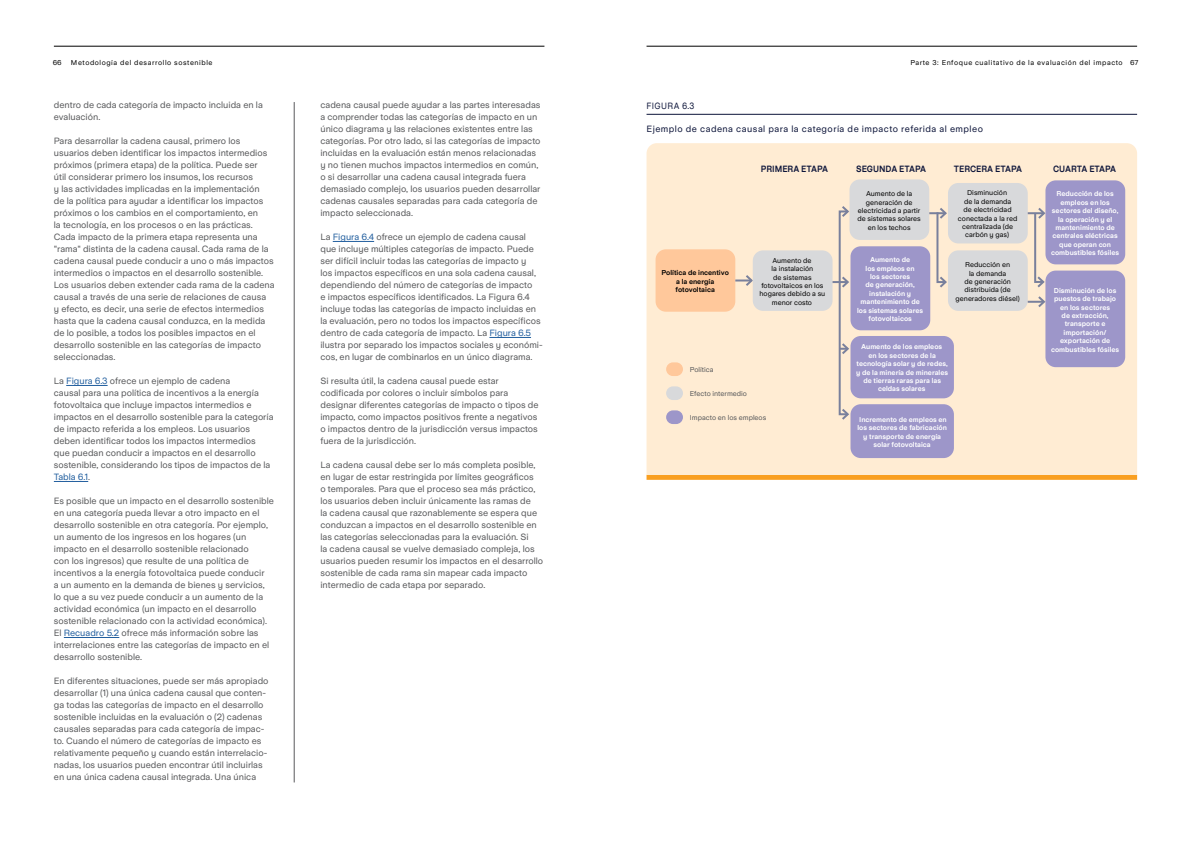
<style>
.page{position:relative;width:1191px;height:842px;background:#fff}
.page>*{position:absolute;margin:0;border:0;box-sizing:border-box;transform-origin:0 0}
.t1{font:9px/12px "Universal Sans 525";color:#58595b}
.t2{font:9px "Universal Sans 525";letter-spacing:.05em;color:#0c1439}
.t3{font:9px "Universal Sans 779";color:#0c1439;scale:.9 1}
.t4{font:9px "Universal Sans 525";letter-spacing:.05em;color:#0c1439;scale:.9 1}
.t5{font:7px/8.4px "Universal Sans 779";color:#fff;text-align:center}
.t6{font:7px/8.4px "Universal Sans 525";color:#000;text-align:center}
.t7{font:7px "Universal Sans 525";letter-spacing:.08em;color:#000}
.t8{font:7px "Universal Sans 525";color:#58595b}
.t9{font:7px/8.4px "Universal Sans 779";color:#000;text-align:center}
.s1{color:#215e9e}
</style>
<div class="page">
<hr style="left:54px;top:46px;width:490px;height:1px;background:#000">
<hr style="left:646px;top:46px;width:491px;height:1px;background:#000">
<hr style="left:294px;top:102px;width:1px;height:680px;background:#58595b">
<hr style="left:333px;top:241px;width:41px;height:1px;background:#215e9e">
<hr style="left:489px;top:337px;width:42px;height:1px;background:#215e9e">
<hr style="left:66px;top:385px;width:42px;height:1px;background:#215e9e">
<hr style="left:54px;top:481px;width:34px;height:1px;background:#215e9e">
<hr style="left:64px;top:637px;width:55px;height:1px;background:#215e9e">
<hr style="left:646px;top:114px;width:491px;height:1px;background:#0c1439">
<div style="left:646px;top:475px;width:491px;height:5px;background:#f99f20"></div>
<div style="left:646px;top:143px;width:491px;height:332px;background:#ffecd3"></div>
<div style="left:655px;top:249px;width:80px;height:63px;background:#ffc89b;border-radius:10px"></div>
<div style="left:850px;top:246px;width:80px;height:84px;background:#9d96c9;border-radius:10px"></div>
<div style="left:850px;top:336px;width:104px;height:62px;background:#9d96c9;border-radius:10px"></div>
<div style="left:850px;top:404px;width:104px;height:54px;background:#9d96c9;border-radius:10px"></div>
<div style="left:1045px;top:271px;width:80px;height:96px;background:#9d96c9;border-radius:10px"></div>
<div style="left:1045px;top:180px;width:80px;height:84px;background:#9d96c9;border-radius:10px"></div>
<div style="left:948px;top:250px;width:79px;height:61px;background:#d8d9db;border-radius:10px"></div>
<div style="left:948px;top:183px;width:79px;height:60px;background:#d8d9db;border-radius:10px"></div>
<div style="left:849px;top:179px;width:80px;height:61px;background:#d8d9db;border-radius:10px"></div>
<div style="left:666px;top:362px;width:17px;height:14px;background:#ffc89b;border-radius:7px"></div>
<div style="left:666px;top:386px;width:17px;height:14px;background:#d8d9db;border-radius:7px"></div>
<div style="left:666px;top:410px;width:17px;height:14px;background:#9d96c9;border-radius:7px"></div>
<svg style="left:735px;top:273px;width:18px;height:15px"></svg>
<div style="left:753px;top:250px;width:79px;height:61px;background:#d8d9db;border-radius:10px"></div>
<svg style="left:832px;top:274px;width:18px;height:16px"></svg>
<svg style="left:841px;top:341px;width:9px;height:15px"></svg>
<div style="left:838px;top:210px;width:10px;height:205px;border:2px solid #79809c"></div>
<svg style="left:840px;top:407px;width:10px;height:15px"></svg>
<svg style="left:840px;top:204px;width:10px;height:15px"></svg>
<svg style="left:929px;top:206px;width:19px;height:84px"></svg>
<svg style="left:1027px;top:206px;width:20px;height:103px"></svg>
<p class="t6" style="left:53px;top:59px;width:11px">66</p>
<p class="t7" style="left:71px;top:59px;width:143px">Metodología del desarrollo sostenible</p>
<p class="t7" style="left:910px;top:59px;width:229px">Parte 3: Enfoque cualitativo de la evaluación del impacto 67</p>
<p class="t1" style="left:320px;top:99px;width:222px">cadena causal puede ayudar a las partes interesadas a comprender todas las categorías de impacto en un único diagrama y las relaciones existentes entre las categorías. Por otro lado, si las categorías de impacto incluidas en la evaluación están menos relacionadas y no tienen muchos impactos intermedios en común, o si desarrollar una cadena causal integrada fuera demasiado complejo, los usuarios pueden desarrollar cadenas causales separadas para cada categoría de impacto seleccionada.</p>
<p class="t1" style="left:320px;top:231px;width:224px">La <span class="s1">Figura 6.4</span> ofrece un ejemplo de cadena causal que incluye múltiples categorías de impacto. Puede ser difícil incluir todas las categorías de impacto y<br>los impactos específicos en una sola cadena causal, dependiendo del número de categorías de impacto<br>e impactos específicos identificados. La Figura 6.4 incluye todas las categorías de impacto incluidas en la evaluación, pero no todos los impactos específicos dentro de cada categoría de impacto. La <span class="s1">Figura 6.5 </span>ilustra por separado los impactos sociales y económi&shy;cos, en lugar de combinarlos en un único diagrama.</p>
<p class="t1" style="left:320px;top:375px;width:220px">Si resulta útil, la cadena causal puede estar codificada por colores o incluir símbolos para designar diferentes categorías de impacto o tipos de impacto, como impactos positivos frente a negativos o impactos dentro de la jurisdicción versus impactos fuera de la jurisdicción.</p>
<p class="t1" style="left:320px;top:459px;width:224px">La cadena causal debe ser lo más completa posible, en lugar de estar restringida por límites geográficos<br>o temporales. Para que el proceso sea más práctico, los usuarios deben incluir únicamente las ramas de<br>la cadena causal que razonablemente se espera que conduzcan a impactos en el desarrollo sostenible en las categorías seleccionadas para la evaluación. Si<br>la cadena causal se vuelve demasiado compleja, los usuarios pueden resumir los impactos en el desarrollo sostenible de cada rama sin mapear cada impacto intermedio de cada etapa por separado.</p>
<p class="t1" style="left:54px;top:99px;width:210px">dentro de cada categoría de impacto incluida en la evaluación.</p>
<p class="t1" style="left:54px;top:135px;width:222px">Para desarrollar la cadena causal, primero los usuarios deben identificar los impactos intermedios próximos (primera etapa) de la política. Puede ser<br>útil considerar primero los insumos, los recursos<br>y las actividades implicadas en la implementación<br>de la política para ayudar a identificar los impactos próximos o los cambios en el comportamiento, en<br>la tecnología, en los procesos o en las prácticas.<br>Cada impacto de la primera etapa representa una "rama" distinta de la cadena causal. Cada rama de la cadena causal puede conducir a uno o más impactos intermedios o impactos en el desarrollo sostenible.<br>Los usuarios deben extender cada rama de la cadena causal a través de una serie de relaciones de causa<br>y efecto, es decir, una serie de efectos intermedios hasta que la cadena causal conduzca, en la medida de lo posible, a todos los posibles impactos en el desarrollo sostenible en las categorías de impacto seleccionadas.</p>
<p class="t1" style="left:54px;top:375px;width:221px">La <span class="s1">Figura 6.3</span> ofrece un ejemplo de cadena<br>causal para una política de incentivos a la energía fotovoltaica que incluye impactos intermedios e impactos en el desarrollo sostenible para la categoría de impacto referida a los empleos. Los usuarios deben identificar todos los impactos intermedios que puedan conducir a impactos en el desarrollo sostenible, considerando los tipos de impactos de la <span class="s1">Tabla 6.1</span>.</p>
<p class="t1" style="left:54px;top:495px;width:222px">Es posible que un impacto en el desarrollo sostenible en una categoría pueda llevar a otro impacto en el desarrollo sostenible en otra categoría. Por ejemplo, un aumento de los ingresos en los hogares (un impacto en el desarrollo sostenible relacionado<br>con los ingresos) que resulte de una política de incentivos a la energía fotovoltaica puede conducir<br>a un aumento en la demanda de bienes y servicios, lo que a su vez puede conducir a un aumento de la actividad económica (un impacto en el desarrollo sostenible relacionado con la actividad económica).<br>El <span class="s1">Recuadro 5.2</span> ofrece más información sobre las interrelaciones entre las categorías de impacto en el desarrollo sostenible.</p>
<p class="t1" style="left:54px;top:675px;width:216px">En diferentes situaciones, puede ser más apropiado desarrollar (1) una única cadena causal que conten&shy;ga todas las categorías de impacto en el desarrollo sostenible incluidas en la evaluación o (2) cadenas causales separadas para cada categoría de impac&shy;to. Cuando el número de categorías de impacto es relativamente pequeño y cuando están interrelacio&shy;nadas, los usuarios pueden encontrar útil incluirlas en una única cadena causal integrada. Una única</p>
<p class="t4" style="left:646px;top:100px;width:55px">FIGURA 6.3</p>
<p class="t2" style="left:646px;top:123px;width:338px">Ejemplo de cadena causal para la categoría de impacto referida al empleo</p>
<p class="t3" style="left:760px;top:164px;width:76px">PRIMERA ETAPA</p>
<p class="t3" style="left:856px;top:164px;width:79px">SEGUNDA ETAPA</p>
<p class="t3" style="left:953px;top:164px;width:77px">TERCERA ETAPA</p>
<p class="t3" style="left:1053px;top:164px;width:72px">CUARTA ETAPA</p>
<p class="t6" style="left:958px;top:189px;width:61px">Disminución<br>de la demanda<br>de electricidad conectada a la red centralizada (de carbón y gas)</p>
<p class="t6" style="left:857px;top:190px;width:65px">Aumento de la generación de electricidad a partir de sistemas solares en los techos</p>
<p class="t5" style="left:1051px;top:190px;width:69px">Reducción de los empleos en los sectores del diseño, la operación y el mantenimiento de centrales eléctricas que operan con combustibles fósiles</p>
<p class="t5" style="left:857px;top:256px;width:68px">Aumento de<br>los empleos en<br>los sectores<br>de generación, instalación y mantenimiento de los sistemas solares fotovoltaicos</p>
<p class="t5" style="left:856px;top:343px;width:93px">Aumento de los empleos<br>en los sectores de la tecnología solar y de redes, y de la minería de minerales de tierras raras para las celdas solares</p>
<p class="t5" style="left:857px;top:415px;width:91px">Incremento de empleos en los sectores de fabricación y transporte de energía solar fotovoltaica</p>
<p class="t6" style="left:759px;top:256px;width:67px">Aumento de<br>la instalación<br>de sistemas fotovoltaicos en los hogares debido a su menor costo</p>
<p class="t6" style="left:955px;top:261px;width:66px">Reducción en<br>la demanda<br>de generación distribuida (de generadores diésel)</p>
<p class="t9" style="left:661px;top:269px;width:69px">Política de incentivo a la energía fotovoltaica</p>
<p class="t5" style="left:1051px;top:286px;width:69px">Disminución de los puestos de trabajo en los sectores<br>de extracción, transporte e importación/ exportación de combustibles fósiles</p>
<p class="t8" style="left:690px;top:366px;width:25px">Política</p>
<p class="t8" style="left:690px;top:390px;width:59px">Efecto intermedio</p>
<p class="t8" style="left:690px;top:414px;width:78px">Impacto en los empleos</p>
</div>
